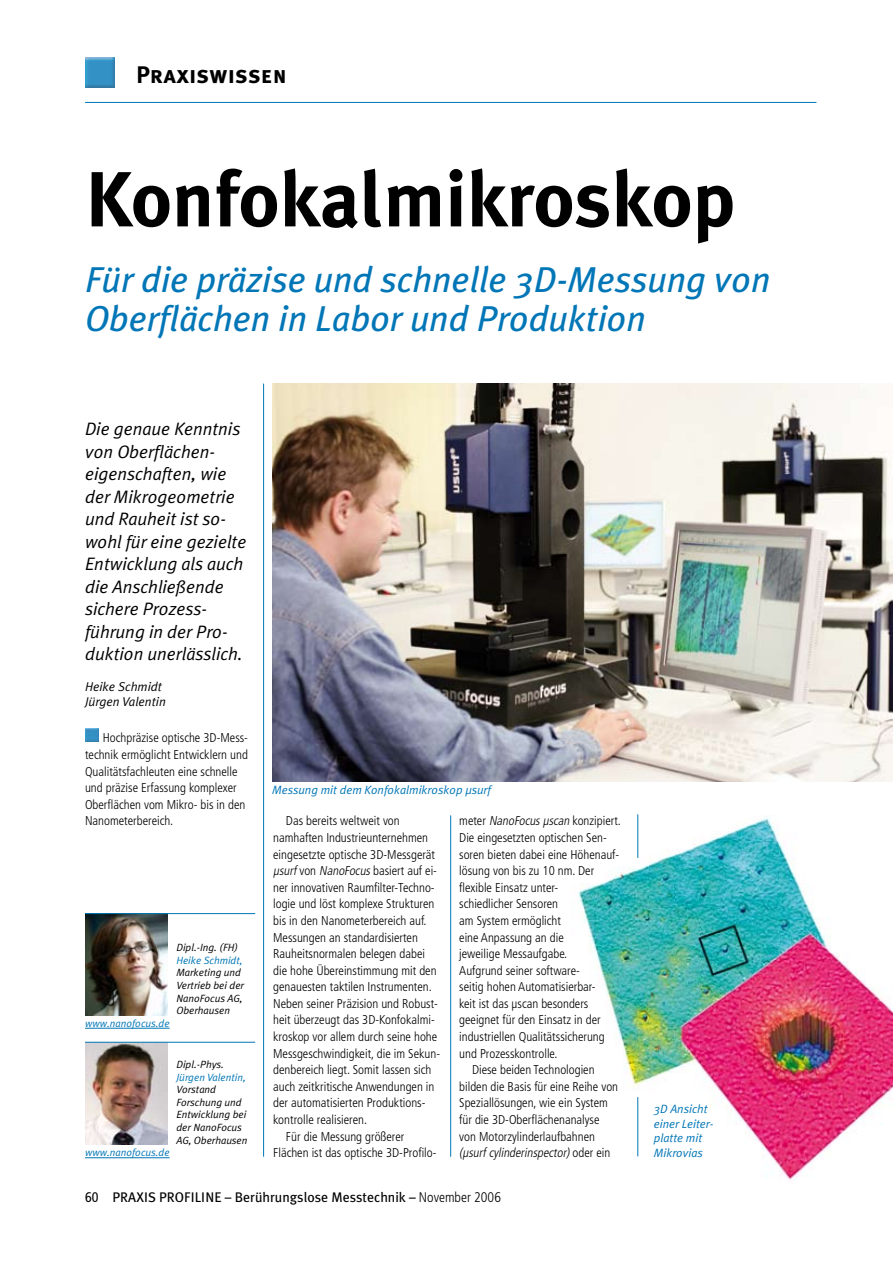
<style>
.page{position:relative;width:893px;height:1263px;background:#fff}
.page>*{position:absolute;margin:0;border:0;box-sizing:border-box;transform-origin:0 0}
.t1{font:700 78px "Meta Plus";color:#000}
.t2{font:italic 36px/39px "Meta Plus";color:#0076b7}
.t3{font:24px "Meta Plus Bold Caps";color:#000}
.t4{font:italic 18px/22.5px "Meta Plus Normal";color:#000}
.t5{font:13.95px "Meta Plus";color:#000}
.t6{font:300 condensed 12.75px/16.6px "Frutiger";color:#000}
.t7{font:italic 300 condensed 12.75px "Frutiger";color:#000}
.t8{font:italic 12.75px/15.3px "Meta Plus Normal";color:#000}
.t9{font:italic 12px/14.4px "Meta Plus Normal";color:#0076b7}
.t10{font:italic 10.5px/12.6px "Meta Plus Normal";color:#000}
.t11{font:italic 10.5px "Meta Plus Normal";color:#0076b7}
.s1{font-style:italic}
.s2{font-style:normal}
.s3{font-family:"Frutiger";font-stretch:condensed}
.s4{font-family:"Frutiger";font-weight:300;font-stretch:condensed}
</style>
<div class="page">
<img style="left:85px;top:57px;width:30px;height:30px">
<hr style="left:85px;top:102px;width:731px;height:1px;background:#0076b7">
<img style="left:578px;top:814px;width:315px;height:366px">
<hr style="left:263px;top:384px;width:1px;height:773px;background:#0076b7">
<hr style="left:450px;top:815px;width:1px;height:342px;background:#0076b7">
<hr style="left:637px;top:814px;width:1px;height:44px;background:#0076b7">
<img style="left:85px;top:914px;width:83px;height:101px">
<hr style="left:85px;top:913px;width:170px;height:1px;background:#0076b7">
<hr style="left:85px;top:1028px;width:85px;height:1px;background:#0076b7">
<img style="left:85px;top:728px;width:13px;height:14px">
<img style="left:85px;top:1043px;width:83px;height:101px">
<hr style="left:85px;top:1042px;width:170px;height:1px;background:#0076b7">
<hr style="left:85px;top:1157px;width:85px;height:1px;background:#0076b7">
<img style="left:272px;top:383px;width:621px;height:398px">
<hr style="left:637px;top:1097px;width:1px;height:59px;background:#0076b7">
<h3 class="t3" style="left:136px;top:60px;width:152px">Praxiswissen</h3>
<h1 class="t1" style="left:85px;top:154px;width:651px">Konfokalmikroskop</h1>
<h2 class="t2" style="left:85px;top:260px;width:687px">Für die präzise und schnelle 3D-Messung von<br>Oberflächen in Labor und Produktion</h2>
<h3 class="t4" style="left:85px;top:417px;width:163px">Die genaue Kenntnis von Oberflächen&shy;eigenschaften, wie der Mikrogeometrie und Rauheit ist so&shy;wohl für eine gezielte<br>Entwicklung als auch die Anschließende sichere Prozess&shy;führung in der Pro&shy;duktion unerlässlich.</h3>
<p class="t8" style="left:85px;top:679px;width:82px">Heike Schmidt<br>Jürgen Valentin</p>
<p class="t6" style="left:85px;top:730px;width:165px;text-indent:18px">Hochpräzise optische 3D-Mess&shy;technik ermöglicht Entwicklern und<br>Qualitätsfachleuten eine schnelle und präzise Erfassung komplexer<br>Oberflächen vom Mikro- bis in den<br>Nanometerbereich.</p>
<p class="t10" style="left:176px;top:941px;width:63px">Dipl.-Ing. (FH)</p>
<p class="t11" style="left:176px;top:954px;width:68px">Heike Schmidt,</p>
<p class="t10" style="left:176px;top:966px;width:69px">Marketing und<br>Vertrieb bei der<br>NanoFocus AG,<br>Oberhausen</p>
<p class="t11" style="left:85px;top:1017px;width:86px">www.nanofocus.de</p>
<p class="t10" style="left:176px;top:1058px;width:49px">Dipl.-Phys.</p>
<p class="t11" style="left:176px;top:1071px;width:71px">Jürgen Valentin,</p>
<p class="t10" style="left:176px;top:1083px;width:73px">Vorstand<br>Forschung und<br>Entwicklung bei der NanoFocus<br>AG, Oberhausen</p>
<p class="t11" style="left:85px;top:1146px;width:86px">www.nanofocus.de</p>
<p class="t9" style="left:272px;top:782px;width:220px">Messung mit dem Konfokalmikroskop µsurf</p>
<p class="t6" style="left:286px;top:813px;width:115px">Das bereits weltweit von</p>
<p class="t6" style="left:273px;top:829px;width:156px">namhaften Industrieunternehmen</p>
<p class="t6" style="left:273px;top:846px;width:163px">eingesetzte optische 3D-Messgerät</p>
<p class="t6" style="left:273px;top:863px;width:165px"><span class="s1">µsurf</span>von <span class="s1">NanoFocus</span>basiert auf ei-</p>
<p class="t6" style="left:273px;top:879px;width:163px">ner innovativen Raumfilter-Techno-</p>
<p class="t6" style="left:273px;top:896px;width:163px">logie und löst komplexe Strukturen</p>
<p class="t6" style="left:273px;top:912px;width:155px">bis in den Nanometerbereich auf.</p>
<p class="t6" style="left:273px;top:929px;width:146px">Messungen an standardisierten</p>
<p class="t6" style="left:273px;top:945px;width:153px">Rauheitsnormalen belegen dabei</p>
<p class="t6" style="left:273px;top:962px;width:165px">die hohe Übereinstimmung mit den</p>
<p class="t6" style="left:273px;top:979px;width:160px">genauesten taktilen Instrumenten.</p>
<p class="t6" style="left:273px;top:995px;width:166px">Neben seiner Präzision und Robust-</p>
<p class="t6" style="left:273px;top:1012px;width:163px">heit überzeugt das 3D-Konfokalmi-</p>
<p class="t6" style="left:273px;top:1028px;width:166px">kroskop vor allem durch seine hohe</p>
<p class="t6" style="left:273px;top:1045px;width:168px">Messgeschwindigkeit, die im Sekun-</p>
<p class="t6" style="left:273px;top:1061px;width:160px">denbereich liegt. Somit lassen sich</p>
<p class="t6" style="left:273px;top:1078px;width:163px">auch zeitkritische Anwendungen in</p>
<p class="t6" style="left:273px;top:1095px;width:154px">der automatisierten Produktions-</p>
<p class="t6" style="left:273px;top:1111px;width:95px">kontrolle realisieren.</p>
<p class="t6" style="left:286px;top:1128px;width:120px">Für die Messung größerer</p>
<p class="t6" style="left:273px;top:1144px;width:165px">Flächen ist das optische 3D-Profilo-</p>
<p class="t6" style="left:459px;top:813px;width:163px">meter <span class="s1">NanoFocusµscan</span> konzipiert.</p>
<p class="t6" style="left:459px;top:829px;width:149px">Die eingesetzten optischen Sen-</p>
<p class="t6" style="left:459px;top:846px;width:162px">soren bieten dabei eine Höhenauf-</p>
<p class="t6" style="left:459px;top:863px;width:137px">lösung von bis zu 10 nm. Der</p>
<p class="t6" style="left:459px;top:879px;width:101px">flexible Einsatz unter-</p>
<p class="t6" style="left:459px;top:896px;width:100px">schiedlicher Sensoren</p>
<p class="t6" style="left:459px;top:912px;width:103px">am System ermöglicht</p>
<p class="t6" style="left:459px;top:929px;width:106px">eine An-passung an die</p>
<p class="t6" style="left:459px;top:945px;width:110px">jeweilige Messaufgabe.</p>
<p class="t6" style="left:459px;top:962px;width:122px">Aufgrund seiner software-</p>
<p class="t6" style="left:459px;top:979px;width:138px">seitig hohen Automatisierbar-</p>
<p class="t6" style="left:459px;top:995px;width:131px">keit ist das µscan besonders</p>
<p class="t6" style="left:459px;top:1012px;width:143px">geeignet für den Einsatz in der</p>
<p class="t6" style="left:459px;top:1028px;width:147px">industriellen Qualitätssicherung</p>
<p class="t6" style="left:459px;top:1045px;width:100px">und Prozesskontrolle.</p>
<p class="t6" style="left:472px;top:1061px;width:124px">Diese beiden Technologien</p>
<p class="t6" style="left:459px;top:1078px;width:160px">bilden die Basis für eine Reihe von</p>
<p class="t6" style="left:459px;top:1095px;width:150px">Speziallösungen, wie ein System</p>
<p class="t6" style="left:459px;top:1111px;width:142px">für die 3D-Oberflächenanalyse</p>
<p class="t6" style="left:459px;top:1128px;width:137px">von Motorzylinderlaufbahnen</p>
<p class="t7" style="left:459px;top:1145px;width:153px">(µsurfcylinderinspector)<span class="s2">o d e r e i n</span></p>
<p class="t5" style="left:85px;top:1189px;width:417px"><span class="s3">60</span> PRAXIS PROFILINE – Berührungslose Messtechnik – <span class="s4">November 2006</span></p>
<p class="t9" style="left:654px;top:1102px;width:56px">3D Ansicht einer Leiter&shy;platte mit<br>Mikrovias</p>
</div>
